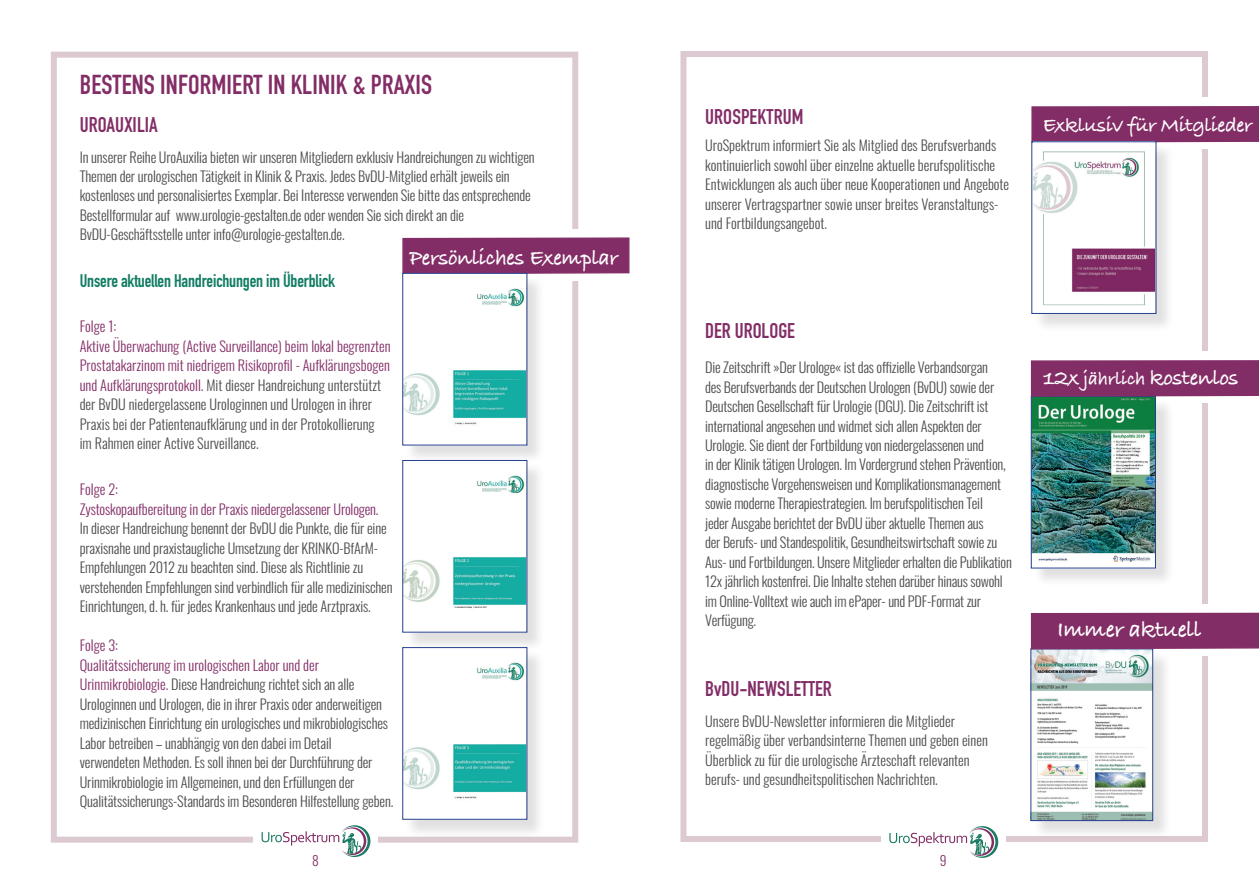
<style>
.page{position:relative;width:1259px;height:893px;background:#fff}
.page>*{position:absolute;margin:0;border:0;box-sizing:border-box;transform-origin:0 0}
.t1{font:700 27px "DIN Condensed";letter-spacing:.005em;color:#832d66}
.t2{font:700 24px "Bradley Hand ITCTT";letter-spacing:-.02em;color:#fff}
.t3{font:700 22.5px "Bradley Hand ITCTT";letter-spacing:-.02em;color:#fff}
.t4{font:700 21px "DIN Condensed";color:#832d66}
.t5{font:700 21px "Bradley Hand ITCTT";letter-spacing:-.02em;color:#fff}
.t6{font:700 18px "DIN Condensed";letter-spacing:-.01em;color:#117d64}
.t7{font:300 14.25px/19.5px "Oswald";letter-spacing:-.01em;color:#4b4c4d}
.t8{font:300 14.25px/19.5px "Oswald";letter-spacing:-.01em;color:#832d66}
.t9{font:300 13.5px "Oswald";color:#832d66}
.s1{color:#832d66}
.s2{font-size:19.5px}
</style>
<div class="page">
<div style="left:51px;top:52px;width:527px;height:791px;border:6px solid #dcc9d1"></div>
<div style="left:253px;top:816px;width:125px;height:51px;background:#fff"></div>
<svg style="left:261px;top:825px;width:109px;height:32px"></svg>
<div style="left:567px;top:229px;width:23px;height:51px;background:#fff"></div>
<svg style="left:402px;top:237px;width:228px;height:38px;background:#87356c"></svg>
<div style="left:404px;top:275px;width:142px;height:189px;background:#231f20;opacity:.14"></div>
<img style="left:404px;top:275px;width:121px;height:168px">
<div style="left:402px;top:273px;width:125px;height:172px;border:1px solid #253f8e"></div>
<div style="left:404px;top:462px;width:142px;height:189px;background:#231f20;opacity:.14"></div>
<img style="left:404px;top:462px;width:121px;height:168px">
<div style="left:402px;top:460px;width:125px;height:172px;border:1px solid #253f8e"></div>
<div style="left:404px;top:649px;width:142px;height:190px;background:#231f20;opacity:.14"></div>
<img style="left:404px;top:649px;width:121px;height:169px">
<div style="left:402px;top:647px;width:125px;height:173px;border:1px solid #253f8e"></div>
<div style="left:680px;top:51px;width:528px;height:791px;border:6px solid #dcc9d1"></div>
<div style="left:881px;top:816px;width:124px;height:52px;background:#fff"></div>
<svg style="left:889px;top:826px;width:109px;height:32px"></svg>
<div style="left:1196px;top:98px;width:23px;height:51px;background:#fff"></div>
<div style="left:1031px;top:106px;width:228px;height:37px;background:#832d66"></div>
<div style="left:1033px;top:143px;width:142px;height:190px;background:#231f20;opacity:.14"></div>
<img style="left:1033px;top:143px;width:121px;height:169px">
<div style="left:1031px;top:141px;width:125px;height:173px;border:1px solid #253f8e"></div>
<div style="left:1033px;top:398px;width:141px;height:189px;background:#231f20;opacity:.14"></div>
<img style="left:1033px;top:398px;width:120px;height:168px">
<div style="left:1031px;top:396px;width:124px;height:172px;border:1px solid #253f8e"></div>
<div style="left:1198px;top:352px;width:23px;height:51px;background:#fff"></div>
<div style="left:1030px;top:360px;width:229px;height:37px;background:#832d66"></div>
<div style="left:1033px;top:651px;width:138px;height:188px;background:#231f20;opacity:.14"></div>
<img style="left:1032px;top:651px;width:118px;height:168px">
<div style="left:1196px;top:604px;width:23px;height:51px;background:#fff"></div>
<div style="left:1030px;top:612px;width:229px;height:38px;background:#832d66"></div>
<h1 class="t1" style="left:80px;top:66px;width:354px">BESTENS INFORMIERT IN KLINIK &amp; PRAXIS</h1>
<h3 class="t4" style="left:80px;top:111px;width:80px">UROAUXILIA</h3>
<p class="t7" style="left:80px;top:145px;width:456px">In unserer Reihe UroAuxilia bieten wir unseren Mitgliedern exklusiv Handreichungen zu wichtigen Themen der urologischen Tätigkeit in Klinik &amp; Praxis. Jedes BvDU-Mitglied erhält jeweils ein kostenloses und personalisiertes Exemplar. Bei Interesse verwenden Sie bitte das entsprechende Bestellformular auf www.urologie-gestalten.de oder wenden Sie sich direkt an die BvDU-Geschäftsstelle unter info@urologie-gestalten.de.</p>
<p class="t6" style="left:80px;top:269px;width:257px">Unsere aktuellen Handreichungen im Überblick</p>
<p class="t7" style="left:80px;top:315px;width:312px"><span class="s1">Folge 1:<br>Aktive Überwachung (Active Surveillance) beim lokal begrenzten Prostatakarzinom mit niedrigem Risikoprofil - Aufklärungsbogen und Aufklärungsprotokoll.</span> Mit dieser Handreichung unterstützt der BvDU niedergelassene Urologinnen und Urologen in ihrer Praxis bei der Patientenaufklärung und in der Protokollierung<br>im Rahmen einer Active Surveillance.</p>
<p class="t8" style="left:80px;top:478px;width:300px">Folge 2:<br>Zystoskopaufbereitung in der Praxis niedergelassener Urologen.</p>
<p class="t7" style="left:80px;top:517px;width:314px">In dieser Handreichung benennt der BvDU die Punkte, die für eine praxisnahe und praxistaugliche Umsetzung der KRINKO-BfArM-Empfehlungen 2012 zu beachten sind. Diese als Richtlinie zu verstehenden Empfehlungen sind verbindlich für alle medizinischen Einrichtungen, d. h. für jedes Krankenhaus und jede Arztpraxis.</p>
<p class="t7" style="left:80px;top:634px;width:315px"><span class="s1">Folge 3:<br>Qualitätssicherung im urologischen Labor und der Urinmikrobiologie.</span> Diese Handreichung richtet sich an alle Urologinnen und Urologen, die in ihrer Praxis oder anderweitigen medizinischen Einrichtung ein urologisches und mikrobiologisches Labor betreiben – unabhängig von den dabei im Detail verwendeten Methoden. Es soll ihnen bei der Durchführung der Urinmikrobiologie im Allgemeinen, und den Erfüllungen der Qualitätssicherungs-Standards im Besonderen Hilfestellung geben.</p>
<h3 class="t3" style="left:409px;top:241px;width:210px">Persönliches Exemplar</h3>
<p class="t9" style="left:312px;top:848px;width:8px">8</p>
<h3 class="t4" style="left:705px;top:103px;width:100px">UROSPEKTRUM</h3>
<h3 class="t5" style="left:1043px;top:109px;width:211px">Exklusiv für Mitglieder</h3>
<p class="t7" style="left:705px;top:134px;width:305px">UroSpektrum informiert Sie als Mitglied des Berufsverbands kontinuierlich sowohl über einzelne aktuelle berufspolitische Entwicklungen als auch über neue Kooperationen und Angebote unserer Vertragspartner sowie unser breites Veranstaltungs&shy;und Fortbildungsangebot.</p>
<h3 class="t4" style="left:705px;top:316px;width:91px">DER UROLOGE</h3>
<p class="t7" style="left:705px;top:356px;width:308px">Die Zeitschrift »Der Urologe« ist das offizielle Verbandsorgan<br>des Berufsverbands der Deutschen Urologen (BvDU) sowie der Deutschen Gesellschaft für Urologie (DGU). Die Zeitschrift ist international angesehen und widmet sich allen Aspekten der Urologie. Sie dient der Fortbildung von niedergelassenen und<br>in der Klinik tätigen Urologen. Im Vordergrund stehen Prävention, diagnostische Vorgehensweisen und Komplikationsmanagement sowie moderne Therapiestrategien. Im berufspolitischen Teil<br>jeder Ausgabe berichtet der BvDU über aktuelle Themen aus<br>der Berufs- und Standespolitik, Gesundheitswirtschaft sowie zu Aus- und Fortbildungen. Unsere Mitglieder erhalten die Publikation 12x jährlich kostenfrei. Die Inhalte stehen darüber hinaus sowohl im Online-Volltext wie auch im ePaper- und PDF-Format zur Verfügung.</p>
<h3 class="t3" style="left:1043px;top:361px;width:197px">12x <span class="s2">jährlich</span> kostenlos</h3>
<h2 class="t2" style="left:1057px;top:611px;width:146px">Immer aktuell</h2>
<h3 class="t4" style="left:705px;top:675px;width:128px">BvDU-NEWSLETTER</h3>
<p class="t7" style="left:705px;top:710px;width:284px">Unsere BvDU-Newsletter informieren die Mitglieder regelmäßig über verbandsinterne Themen und geben einen Überblick zu für die urologische Ärzteschaft relevanten berufs- und gesundheitspolitischen Nachrichten.</p>
<p class="t9" style="left:940px;top:848px;width:8px">9</p>
</div>
